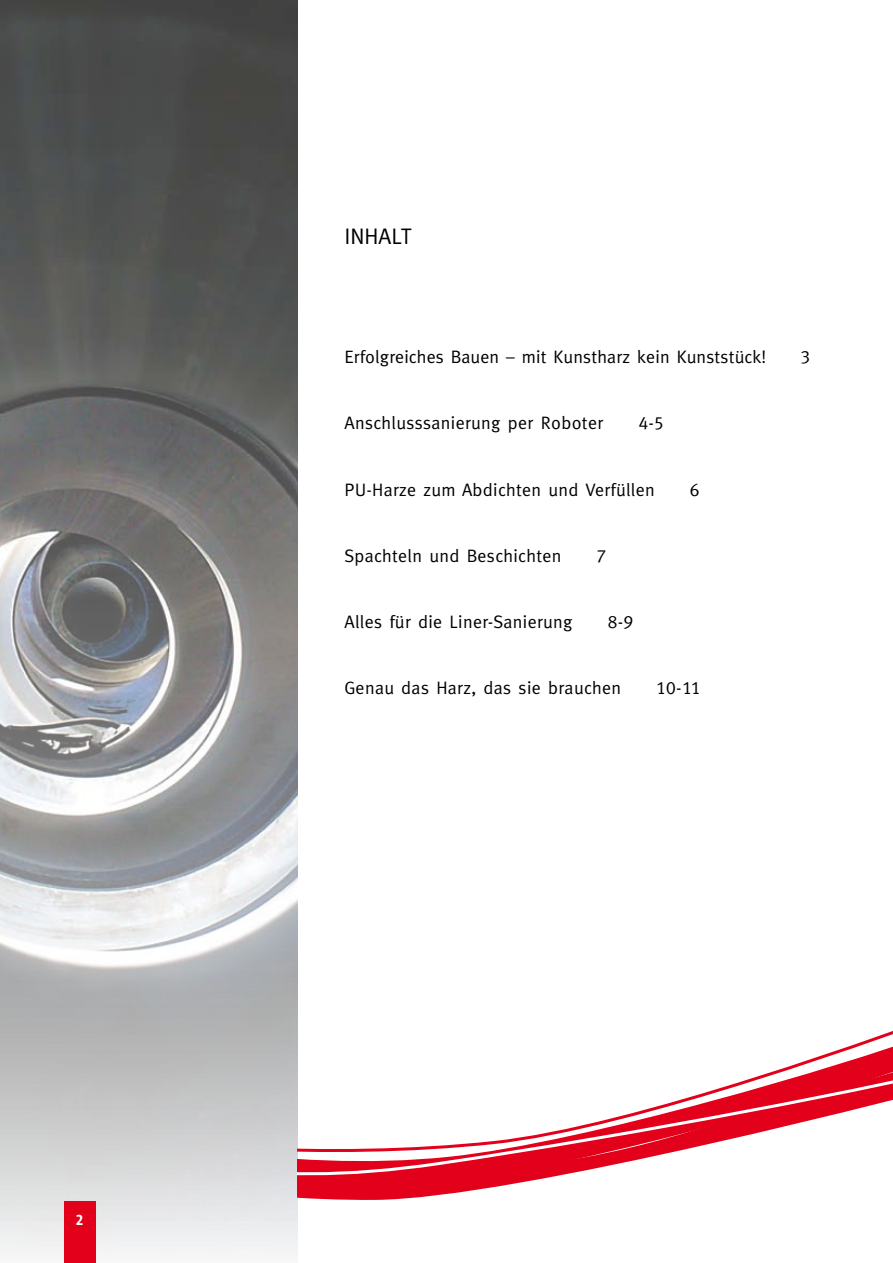
<style>
.page{position:relative;width:893px;height:1263px;background:#fff}
.page>*{position:absolute;margin:0;border:0;box-sizing:border-box;transform-origin:0 0}
.t1{font:22.5px "Meta";color:#000}
.t2{font:18px "Meta";letter-spacing:.02em;color:#000}
.t3{font:18px "Meta Caps";color:#000}
.t4{font:15px "The Sans Bold Caps";color:#fff}
</style>
<div class="page">
<img style="left:0;top:0;width:298px;height:1251px">
<svg style="left:298px;top:1031px;width:595px;height:164px"></svg>
<div style="left:64px;top:1201px;width:32px;height:62px;background:#e2001a"></div>
<p class="t4" style="left:76px;top:1207px;width:9px">2</p>
<p class="t1" style="left:344px;top:223px;width:69px">inhalt</p>
<p class="t2" style="left:344px;top:346px;width:423px">Erfolgreiches Bauen – mit Kunstharz kein Kunststück!</p>
<p class="t3" style="left:800px;top:346px;width:11px">3</p>
<p class="t2" style="left:344px;top:413px;width:260px">Anschlusssanierung per Roboter</p>
<p class="t3" style="left:638px;top:413px;width:27px">4-5</p>
<p class="t2" style="left:344px;top:479px;width:312px">PU-Harze zum Abdichten und Verfüllen</p>
<p class="t3" style="left:690px;top:479px;width:11px">6</p>
<p class="t2" style="left:344px;top:545px;width:219px">Spachteln und Beschichten</p>
<p class="t3" style="left:597px;top:545px;width:11px">7</p>
<p class="t2" style="left:344px;top:611px;width:230px">Alles für die Liner-Sanierung</p>
<p class="t3" style="left:608px;top:611px;width:27px">8-9</p>
<p class="t2" style="left:344px;top:678px;width:278px">Genau das Harz, das sie brauchen</p>
<p class="t3" style="left:656px;top:678px;width:46px">10-11</p>
</div>
